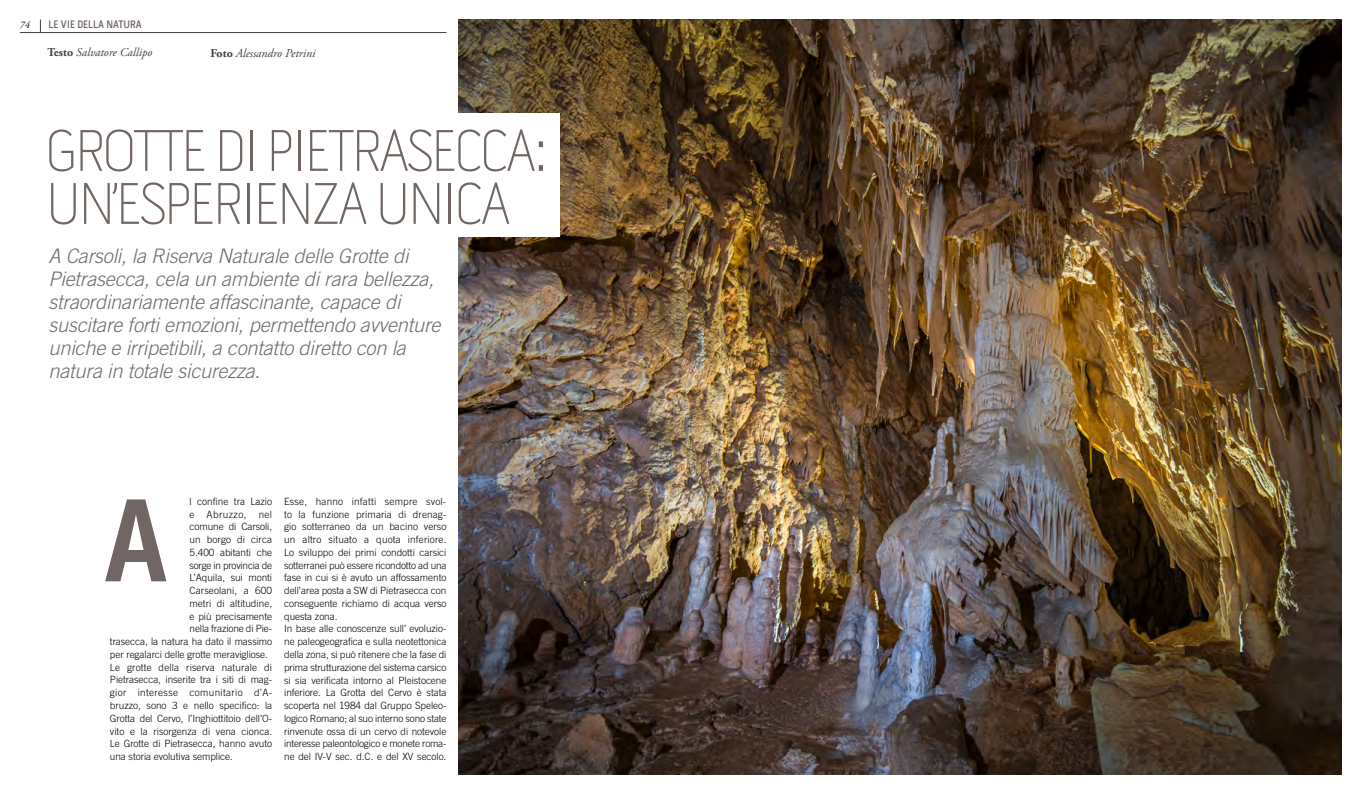
<style>
.page{position:relative;width:1361px;height:794px;background:#fff}
.page>*{position:absolute;margin:0;border:0;box-sizing:border-box;transform-origin:0 0}
.t1{font:700 120px "Pill Gothic 300 mg";color:#716663}
.t2{font:100 60px/53px "Pill Gothic 300 mg";letter-spacing:-.05em;color:#716662}
.t3{font:italic 300 20px/23px "Trade Gothic LT Std";letter-spacing:-.01em;color:#6d6e71}
.t4{font:italic 12px "Adobe Garamond Pro";color:#414042}
.t5{font:600 11px "Pill Gothic 300 mg";color:#716663}
.t6{font:300 10px/12.8px "Trade Gothic";letter-spacing:-.005em;color:#000}
.t7{font:300 10px "Trade Gothic";letter-spacing:.015em;color:#000}
.t8{font:300 10px "Trade Gothic";letter-spacing:.035em;color:#000}
.t9{font:300 10px "Trade Gothic";letter-spacing:.04em;color:#000}
.t10{font:italic 10px "Adobe Garamond Pro";color:#000}
.s1{font-weight:700;font-style:normal}
</style>
<div class="page">
<img style="left:458px;top:20px;width:883px;height:754px">
<div style="left:400px;top:113px;width:159px;height:124px;background:#fff"></div>
<hr style="left:20px;top:32px;width:426px;height:1px;background:#414042">
<svg style="left:40px;top:20px;width:1px;height:12px"></svg>
<p class="t10" style="left:20px;top:19px;width:11px">74</p>
<p class="t5" style="left:49px;top:17px;width:95px">LE VIE DELLA NATURA</p>
<p class="t4" style="left:48px;top:45px;width:106px"><span class="s1">Testo</span> Salvatore Callipo</p>
<p class="t4" style="left:210px;top:46px;width:107px"><span class="s1">Foto</span> Alessandro Petrini</p>
<h2 class="t2" style="left:45px;top:124px;width:505px">GROTTE DI PIETRASECCA:<br>UN’ESPERIENZA UNICA</h2>
<p class="t3" style="left:49px;top:244px;width:393px">A Carsoli, la Riserva Naturale delle Grotte di Pietrasecca, cela un ambiente di rara bellezza, straordinariamente affascinante, capace di suscitare forti emozioni, permettendo avventure uniche e irripetibili, a contatto diretto con la natura in totale sicurezza.</p>
<p class="t6" style="left:189px;top:494px;width:84px">l confine tra Lazio</p>
<p class="t9" style="left:189px;top:508px;width:84px">e Abruzzo, nel</p>
<p class="t6" style="left:189px;top:520px;width:84px">comune di Carsoli,</p>
<p class="t6" style="left:189px;top:533px;width:84px">un borgo di circa</p>
<p class="t6" style="left:189px;top:546px;width:84px">5.400 abitanti che</p>
<p class="t6" style="left:189px;top:558px;width:84px">sorge in provincia de</p>
<p class="t6" style="left:189px;top:571px;width:84px">L’Aquila, sui monti</p>
<p class="t6" style="left:189px;top:584px;width:84px">Carseolani, a 600</p>
<p class="t6" style="left:189px;top:597px;width:84px">metri di altitudine,</p>
<p class="t6" style="left:189px;top:609px;width:84px">e più precisamente</p>
<p class="t6" style="left:189px;top:622px;width:84px">nella frazione di Pie-</p>
<p class="t6" style="left:110px;top:635px;width:164px">trasecca, la natura ha dato il massimo</p>
<p class="t6" style="left:110px;top:648px;width:160px">per regalarci delle grotte meravigliose.</p>
<p class="t7" style="left:110px;top:661px;width:164px">Le grotte della riserva naturale di</p>
<p class="t6" style="left:110px;top:673px;width:164px">Pietrasecca, inserite tra i siti di mag-</p>
<p class="t8" style="left:110px;top:686px;width:164px">gior interesse comunitario d’A-</p>
<p class="t6" style="left:110px;top:699px;width:164px">bruzzo, sono 3 e nello specifico: la</p>
<p class="t6" style="left:110px;top:711px;width:164px">Grotta del Cervo, l’Inghiottitoio dell’O-</p>
<p class="t6" style="left:110px;top:724px;width:164px">vito e la risorgenza di vena cionca.</p>
<p class="t6" style="left:110px;top:737px;width:164px">Le Grotte di Pietrasecca, hanno avuto</p>
<p class="t6" style="left:110px;top:750px;width:124px">una storia evolutiva semplice.</p>
<h1 class="t1" style="left:103px;top:466px;width:67px">A</h1>
<p class="t6" style="left:284px;top:495px;width:164px">Esse, hanno infatti sempre svol&shy;to la funzione primaria di drenag&shy;gio sotterraneo da un bacino verso un altro situato a quota inferiore.<br>Lo sviluppo dei primi condotti carsici sotterranei può essere ricondotto ad una fase in cui si è avuto un affossamento dell’area posta a SW di Pietrasecca con conseguente richiamo di acqua verso questa zona.<br>In base alle conoscenze sull’ evoluzio&shy;ne paleogeografica e sulla neotettonica della zona, si può ritenere che la fase di prima strutturazione del sistema carsico si sia verificata intorno al Pleistocene inferiore. La Grotta del Cervo è stata scoperta nel 1984 dal Gruppo Speleo&shy;logico Romano; al suo interno sono state rinvenute ossa di un cervo di notevole interesse paleontologico e monete roma&shy;ne del IV-V sec. d.C. e del XV secolo.</p>
</div>
